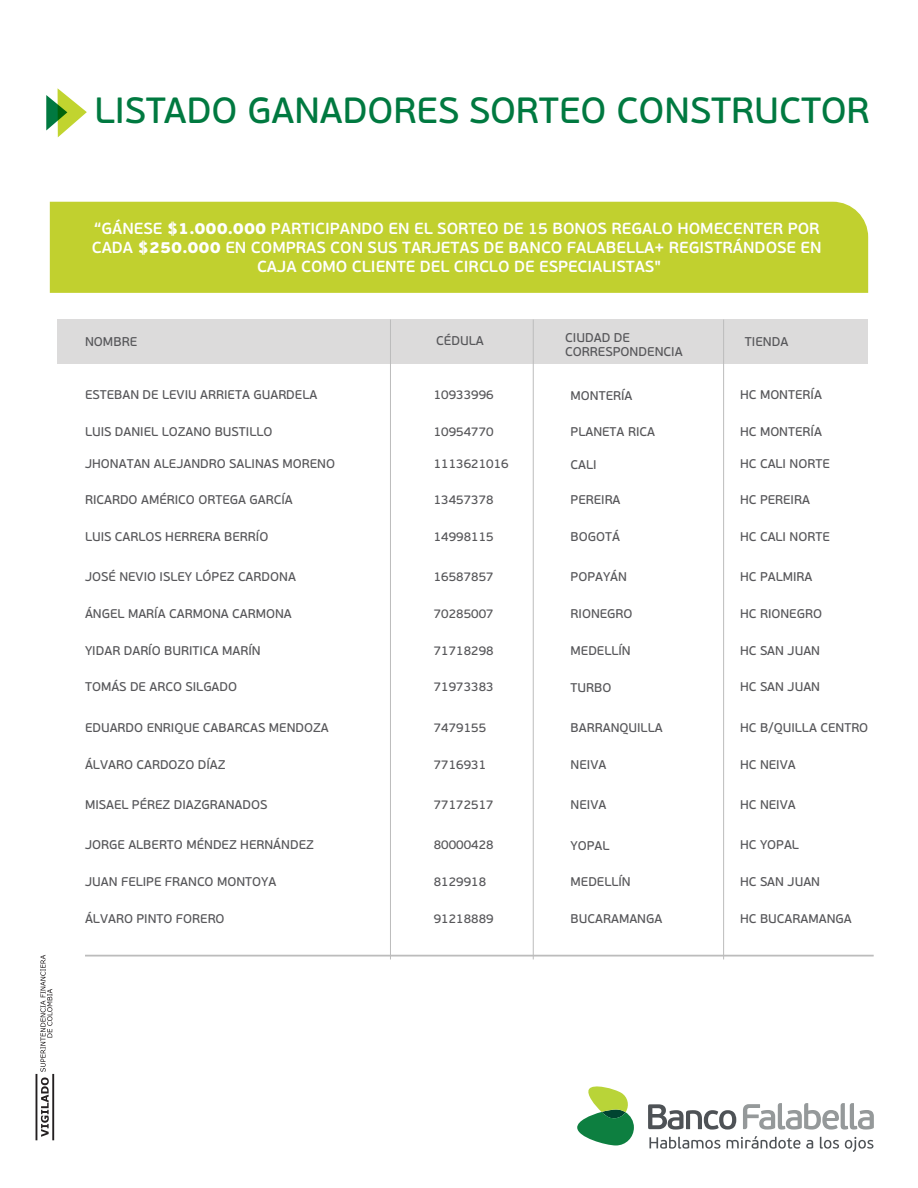
<style>
.page{position:relative;width:918px;height:1188px;background:#fff}
.page>*{position:absolute;margin:0;border:0;box-sizing:border-box;transform-origin:0 0}
.t1{font:36.45px "PF Beau Sans Pro Bbook";color:#007940}
.t2{font:600 16.05px/19.2px "PF Beau Sans Pro";color:#fff;text-align:center}
.t3{font:12.75px "PF Beau Sans Pro Bbook";color:#57575a}
.t4{font:12.6px "PF Beau Sans Pro Bbook";color:#57575a}
.s1{font-weight:900}
</style>
<div class="page">
<svg style="left:46px;top:88px;width:41px;height:49px"></svg>
<div style="left:50px;top:202px;width:818px;height:91px;background:#c1d02f"></div>
<div style="left:57px;top:320px;width:811px;height:44px;background:#dcdbdb"></div>
<hr style="left:390px;top:320px;width:1px;height:639px;background:#bcbcbc">
<hr style="left:533px;top:320px;width:1px;height:639px;background:#bcbcbc">
<hr style="left:723px;top:320px;width:1px;height:639px;background:#bcbcbc">
<hr style="left:85px;top:955px;width:789px;height:2px;background:#bcbcbc">
<svg style="left:648px;top:1104px;width:88px;height:26px"></svg>
<svg style="left:743px;top:1103px;width:131px;height:27px"></svg>
<svg style="left:577px;top:1086px;width:57px;height:59px"></svg>
<svg style="left:649px;top:1137px;width:71px;height:12px"></svg>
<svg style="left:727px;top:1136px;width:73px;height:13px"></svg>
<svg style="left:806px;top:1140px;width:7px;height:9px"></svg>
<svg style="left:820px;top:1137px;width:19px;height:12px"></svg>
<svg style="left:845px;top:1137px;width:28px;height:15px"></svg>
<svg style="left:36px;top:955px;width:18px;height:185px"></svg>
<h1 class="t1" style="left:95px;top:89px;width:777px">LISTADO GANADORES SORTEO CONSTRUCTOR</h1>
<p class="t2" style="left:92px;top:219px;width:731px">“GÁNESE <span class="s1">$1.000.000</span> PARTICIPANDO EN EL SORTEO DE 15 BONOS REGALO HOMECENTER POR<br>CADA <span class="s1">$250.000</span> EN COMPRAS CON SUS TARJETAS DE BANCO FALABELLA+ REGISTRÁNDOSE EN<br>CAJA COMO CLIENTE DEL CIRCLO DE ESPECIALISTAS"</p>
<p class="t3" style="left:85px;top:334px;width:54px">NOMBRE</p>
<p class="t3" style="left:436px;top:334px;width:49px">CÉDULA</p>
<p class="t3" style="left:565px;top:330px;width:66px">CIUDAD DE</p>
<p class="t3" style="left:745px;top:334px;width:45px">TIENDA</p>
<p class="t3" style="left:565px;top:344px;width:119px">CORRESPONDENCIA</p>
<p class="t4" style="left:85px;top:388px;width:234px">ESTEBAN DE LEVIU ARRIETA GUARDELA</p>
<p class="t4" style="left:434px;top:388px;width:62px">10933996</p>
<p class="t4" style="left:571px;top:388px;width:63px">MONTERÍA</p>
<p class="t4" style="left:740px;top:388px;width:83px">HC MONTERÍA</p>
<p class="t4" style="left:85px;top:424px;width:189px">LUIS DANIEL LOZANO BUSTILLO</p>
<p class="t4" style="left:434px;top:424px;width:62px">10954770</p>
<p class="t4" style="left:571px;top:424px;width:86px">PLANETA RICA</p>
<p class="t4" style="left:740px;top:424px;width:83px">HC MONTERÍA</p>
<p class="t4" style="left:85px;top:457px;width:252px">JHONATAN ALEJANDRO SALINAS MORENO</p>
<p class="t4" style="left:434px;top:457px;width:77px">1113621016</p>
<p class="t4" style="left:571px;top:457px;width:28px">CALI</p>
<p class="t4" style="left:740px;top:457px;width:91px">HC CALI NORTE</p>
<p class="t4" style="left:85px;top:492px;width:209px">RICARDO AMÉRICO ORTEGA GARCÍA</p>
<p class="t4" style="left:434px;top:492px;width:62px">13457378</p>
<p class="t4" style="left:571px;top:493px;width:51px">PEREIRA</p>
<p class="t4" style="left:740px;top:492px;width:71px">HC PEREIRA</p>
<p class="t4" style="left:85px;top:529px;width:185px">LUIS CARLOS HERRERA BERRÍO</p>
<p class="t4" style="left:434px;top:529px;width:62px">14998115</p>
<p class="t4" style="left:571px;top:529px;width:51px">BOGOTÁ</p>
<p class="t4" style="left:740px;top:529px;width:91px">HC CALI NORTE</p>
<p class="t4" style="left:85px;top:569px;width:212px">JOSÉ NEVIO ISLEY LÓPEZ CARDONA</p>
<p class="t4" style="left:434px;top:569px;width:62px">16587857</p>
<p class="t4" style="left:571px;top:570px;width:58px">POPAYÁN</p>
<p class="t4" style="left:740px;top:569px;width:74px">HC PALMIRA</p>
<p class="t4" style="left:85px;top:606px;width:208px">ÁNGEL MARÍA CARMONA CARMONA</p>
<p class="t4" style="left:434px;top:606px;width:62px">70285007</p>
<p class="t4" style="left:571px;top:607px;width:63px">RIONEGRO</p>
<p class="t4" style="left:740px;top:606px;width:83px">HC RIONEGRO</p>
<p class="t4" style="left:85px;top:643px;width:177px">YIDAR DARÍO BURITICA MARÍN</p>
<p class="t4" style="left:434px;top:643px;width:62px">71718298</p>
<p class="t4" style="left:571px;top:643px;width:62px">MEDELLÍN</p>
<p class="t4" style="left:740px;top:643px;width:81px">HC SAN JUAN</p>
<p class="t4" style="left:85px;top:680px;width:154px">TOMÁS DE ARCO SILGADO</p>
<p class="t4" style="left:434px;top:680px;width:62px">71973383</p>
<p class="t4" style="left:571px;top:680px;width:42px">TURBO</p>
<p class="t4" style="left:740px;top:680px;width:81px">HC SAN JUAN</p>
<p class="t4" style="left:85px;top:720px;width:245px">EDUARDO ENRIQUE CABARCAS MENDOZA</p>
<p class="t4" style="left:434px;top:720px;width:54px">7479155</p>
<p class="t4" style="left:571px;top:721px;width:94px">BARRANQUILLA</p>
<p class="t4" style="left:740px;top:720px;width:130px">HC B/QUILLA CENTRO</p>
<p class="t4" style="left:85px;top:757px;width:142px">ÁLVARO CARDOZO DÍAZ</p>
<p class="t4" style="left:434px;top:757px;width:54px">7716931</p>
<p class="t4" style="left:571px;top:757px;width:37px">NEIVA</p>
<p class="t4" style="left:740px;top:757px;width:57px">HC NEIVA</p>
<p class="t4" style="left:85px;top:797px;width:184px">MISAEL PÉREZ DIAZGRANADOS</p>
<p class="t4" style="left:434px;top:797px;width:62px">77172517</p>
<p class="t4" style="left:571px;top:798px;width:37px">NEIVA</p>
<p class="t4" style="left:740px;top:797px;width:57px">HC NEIVA</p>
<p class="t4" style="left:85px;top:838px;width:230px">JORGE ALBERTO MÉNDEZ HERNÁNDEZ</p>
<p class="t4" style="left:434px;top:838px;width:62px">80000428</p>
<p class="t4" style="left:571px;top:838px;width:40px">YOPAL</p>
<p class="t4" style="left:740px;top:838px;width:60px">HC YOPAL</p>
<p class="t4" style="left:85px;top:874px;width:193px">JUAN FELIPE FRANCO MONTOYA</p>
<p class="t4" style="left:434px;top:874px;width:54px">8129918</p>
<p class="t4" style="left:571px;top:875px;width:62px">MEDELLÍN</p>
<p class="t4" style="left:740px;top:874px;width:81px">HC SAN JUAN</p>
<p class="t4" style="left:85px;top:911px;width:141px">ÁLVARO PINTO FORERO</p>
<p class="t4" style="left:434px;top:911px;width:62px">91218889</p>
<p class="t4" style="left:571px;top:912px;width:93px">BUCARAMANGA</p>
<p class="t4" style="left:740px;top:911px;width:113px">HC BUCARAMANGA</p>
</div>
